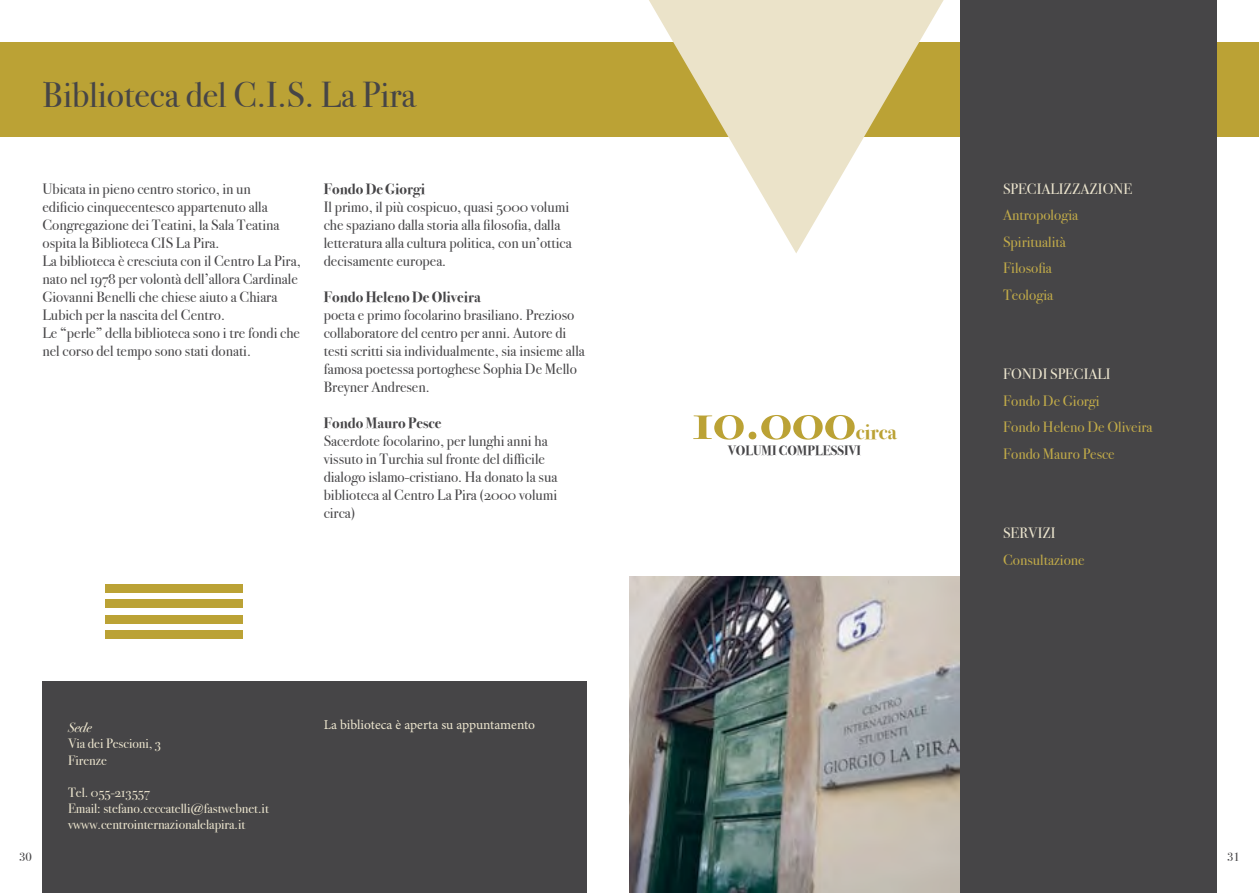
<style>
.page{position:relative;width:1259px;height:893px;background:#fff}
.page>*{position:absolute;margin:0;border:0;box-sizing:border-box;transform-origin:0 0}
.t1{font:700 54px "Bodoni Svty Two OSITCTT";color:#bba235}
.t2{font:36px "Bodoni Svty Two OSITCTT";color:#464547}
.t3{font:700 21px "Bodoni Svty Two OSITCTT";color:#bba235}
.t4{font:15px/18px "Bodoni Svty Two OSITCTT";color:#464547}
.t5{font:15px/26.5px "Bodoni Svty Two OSITCTT";color:#c2ab49}
.t6{font:700 15px "Bodoni Svty Two OSITCTT";color:#464547}
.t7{font:15px "Bodoni Svty Two OSITCTT";color:#ede6cf}
.t8{font:13.5px/16.2px "Bodoni Svty Two OSITCTT";color:#ede6cf}
.t9{font:13.5px "Minion Pro";letter-spacing:-.005em;color:#ede6cf}
.t10{font:700 13.5px "Bodoni Svty Two OSITCTT";color:#464547}
.t11{font:italic 13.5px "Bodoni Svty Two OSITCTT";color:#ede6cf}
.t12{font:12px "Bodoni Svty Two ITCTT";color:#464547}
</style>
<div class="page">
<div style="left:43px;top:682px;width:544px;height:211px;background:#464547"></div>
<div style="left:0;top:43px;width:1259px;height:94px;background:#bba235"></div>
<div style="left:959px;top:0;width:257px;height:893px;background:#464547"></div>
<svg style="left:649px;top:0;width:294px;height:253px;fill:#ebe3c9"></svg>
<div style="left:105px;top:584px;width:138px;height:9px;background:#bba235"></div>
<div style="left:105px;top:615px;width:138px;height:9px;background:#bba235"></div>
<div style="left:105px;top:599px;width:138px;height:9px;background:#bba235"></div>
<div style="left:105px;top:630px;width:138px;height:9px;background:#bba235"></div>
<img style="left:629px;top:577px;width:330px;height:316px">
<h2 class="t2" style="left:43px;top:73px;width:375px">Biblioteca del C.I.S. La Pira</h2>
<p class="t4" style="left:43px;top:180px;width:259px">Ubicata in pieno centro storico, in un<br>edificio cinquecentesco appartenuto alla Congregazione dei Teatini, la Sala Teatina ospita la Biblioteca CIS La Pira.<br>La biblioteca è cresciuta con il Centro La Pira, nato nel 1978 per volontà dell’allora Cardinale Giovanni Benelli che chiese aiuto a Chiara Lubich per la nascita del Centro.<br>Le “perle” della biblioteca sono i tre fondi che nel corso del tempo sono stati donati.</p>
<p class="t6" style="left:324px;top:180px;width:103px">Fondo De Giorgi</p>
<p class="t4" style="left:324px;top:198px;width:249px">Il primo, il più cospicuo, quasi 5000 volumi che spaziano dalla storia alla filosofia, dalla letteratura alla cultura politica, con un’ottica decisamente europea.</p>
<p class="t6" style="left:324px;top:288px;width:158px">Fondo Heleno De Oliveira</p>
<p class="t4" style="left:324px;top:306px;width:263px">poeta e primo focolarino brasiliano. Prezioso collaboratore del centro per anni. Autore di testi scritti sia individualmente, sia insieme alla famosa poetessa portoghese Sophia De Mello Breyner Andresen.</p>
<p class="t6" style="left:324px;top:414px;width:119px">Fondo Mauro Pesce</p>
<p class="t4" style="left:324px;top:432px;width:235px">Sacerdote focolarino, per lunghi anni ha vissuto in Turchia sul fronte del difficile dialogo islamo-cristiano. Ha donato la sua biblioteca al Centro La Pira (2000 volumi circa)</p>
<p class="t11" style="left:68px;top:719px;width:25px">Sede</p>
<p class="t8" style="left:68px;top:736px;width:94px">Via dei Pescioni, 3<br>Firenze</p>
<p class="t8" style="left:68px;top:784px;width:202px">Tel. 055-213557<br>Email: stefano.ceccatelli@fastwebnet.it vwww.centrointernazionalelapira.it</p>
<p class="t9" style="left:324px;top:717px;width:213px">La biblioteca è aperta su appuntamento</p>
<h1 class="t1" style="left:692px;top:389px;width:165px">10.000</h1>
<h3 class="t3" style="left:856px;top:420px;width:42px">circa</h3>
<p class="t10" style="left:728px;top:443px;width:134px">VOLUMI COMPLESSIVI</p>
<p class="t7" style="left:1003px;top:180px;width:130px">SPECIALIZZAZIONE</p>
<p class="t5" style="left:1003px;top:202px;width:76px">Antropologia<br>Spiritualità<br>Filosofia<br>Teologia</p>
<p class="t7" style="left:1003px;top:365px;width:109px">FONDI SPECIALI</p>
<p class="t5" style="left:1003px;top:388px;width:151px">Fondo De Giorgi<br>Fondo Heleno De Oliveira<br>Fondo Mauro Pesce</p>
<p class="t7" style="left:1003px;top:524px;width:54px">SERVIZI</p>
<p class="t5" style="left:1003px;top:547px;width:83px">Consultazione</p>
<p class="t12" style="left:19px;top:847px;width:14px">30</p>
<p class="t12" style="left:1227px;top:847px;width:14px">31</p>
</div>
